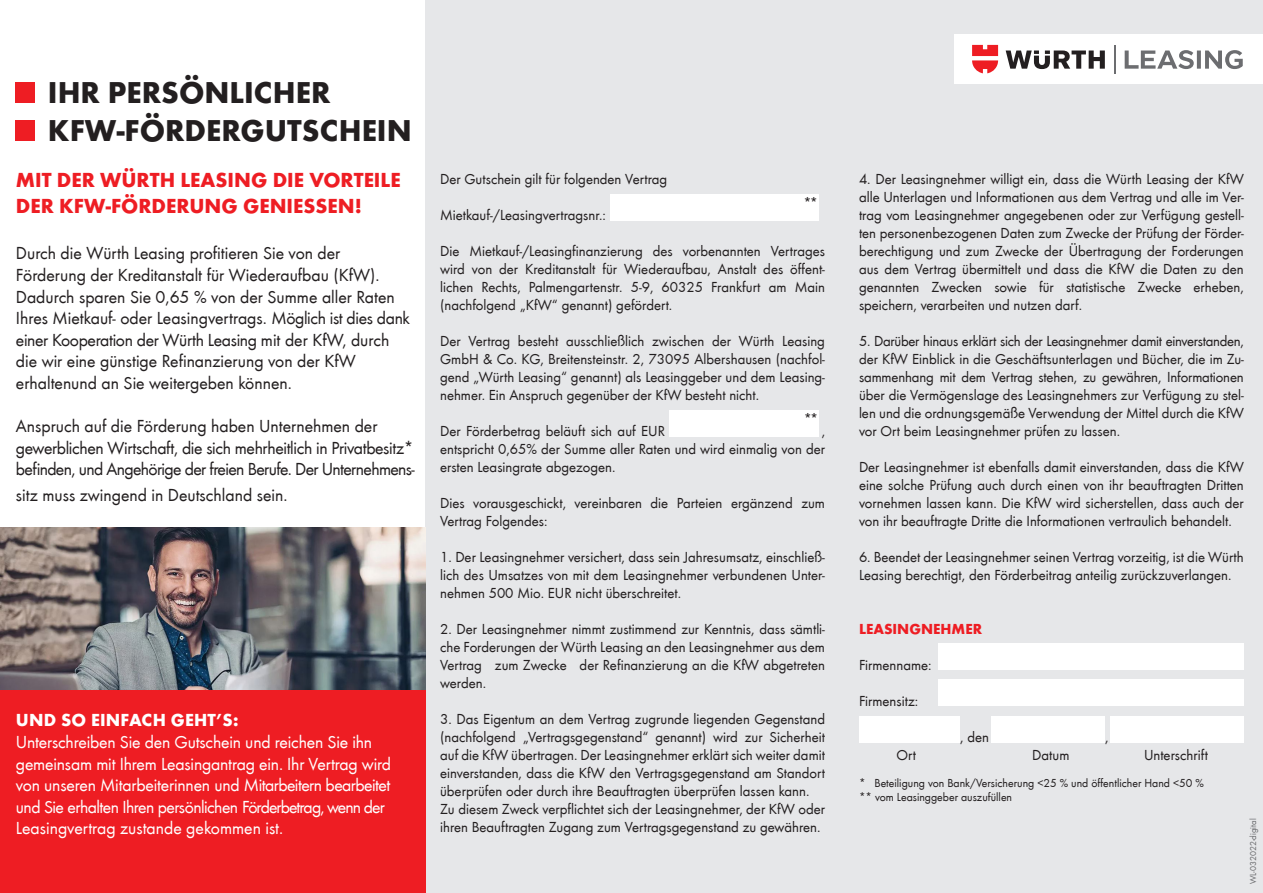
<style>
.page{position:relative;width:1263px;height:893px;background:#fff}
.page>*{position:absolute;margin:0;border:0;box-sizing:border-box;transform-origin:0 0}
.t1{font:700 31.05px/37.3px "Wuerth";color:#231f20}
.t2{font:700 21px/25.2px "Wuerth";color:#ee1d23}
.t3{font:18px/21.6px "Wuerth";color:#231f20}
.t4{font:18px/21.6px "Wuerth";letter-spacing:-.01em;color:#fff}
.t5{font:18px/21.6px "Wuerth";letter-spacing:-.02em;color:#231f20}
.t6{font:700 18px "Wuerth";letter-spacing:.01em;color:#fff}
.t7{font:15px/18px "Wuerth";color:#231f20;text-align:justify}
.t8{font:700 15px "Wuerth";color:#ee1d23}
.t9{font:12px/14.4px "Wuerth";color:#231f20}
.t10{font:9px "Wuerth";color:#6c6d70}
</style>
<div class="page">
<div style="left:425px;top:0;width:838px;height:893px;background:#e6e7e9"></div>
<div style="left:0;top:690px;width:425px;height:203px;background:#ee1d23"></div>
<div style="left:610px;top:195px;width:209px;height:26px;background:#fff"></div>
<div style="left:669px;top:410px;width:150px;height:27px;background:#fff"></div>
<div style="left:939px;top:643px;width:305px;height:27px;background:#fff"></div>
<div style="left:939px;top:679px;width:305px;height:27px;background:#fff"></div>
<div style="left:859px;top:716px;width:100px;height:27px;background:#fff"></div>
<div style="left:991px;top:716px;width:113px;height:27px;background:#fff"></div>
<div style="left:1110px;top:716px;width:134px;height:27px;background:#fff"></div>
<div style="left:15px;top:83px;width:19px;height:20px;background:#ee1d23"></div>
<div style="left:15px;top:121px;width:19px;height:20px;background:#ee1d23"></div>
<img style="left:0;top:527px;width:425px;height:163px">
<div style="left:954px;top:34px;width:309px;height:49px;background:#fff"></div>
<svg style="left:1006px;top:51px;width:99px;height:18px"></svg>
<svg style="left:972px;top:45px;width:26px;height:28px"></svg>
<svg style="left:1125px;top:50px;width:118px;height:19px"></svg>
<svg style="left:1114px;top:45px;width:1px;height:28px"></svg>
<h1 class="t1" style="left:48px;top:72px;width:365px">IHR PERSÖNLICHER<br>KFW-FÖRDERGUTSCHEIN</h1>
<h2 class="t2" style="left:16px;top:166px;width:386px">MIT DER WÜRTH LEASING DIE VORTEILE<br>DER KFW-FÖRDERUNG GENIESSEN!</h2>
<p class="t3" style="left:16px;top:242px;width:396px">Durch die Würth Leasing profitieren Sie von der Förderung der Kreditanstalt für Wiederaufbau (KfW).<br>Dadurch sparen Sie 0,65 % von der Summe aller Raten Ihres Mietkauf- oder Leasingvertrags. Möglich ist dies dank einer Kooperation der Würth Leasing mit der KfW, durch die wir eine günstige Refinanzierung von der KfW erhaltenund an Sie weitergeben können.</p>
<p class="t5" style="left:16px;top:414px;width:400px">Anspruch auf die Förderung haben Unternehmen der gewerblichen Wirtschaft, die sich mehrheitlich in Privatbesitz* befinden, und Angehörige der freien Berufe. Der Unternehmens-</p>
<p class="t3" style="left:16px;top:483px;width:273px">sitz muss zwingend in Deutschland sein.</p>
<p class="t6" style="left:16px;top:707px;width:224px">UND SO EINFACH GEHT’S:</p>
<p class="t4" style="left:16px;top:730px;width:377px">Unterschreiben Sie den Gutschein und reichen Sie ihn gemeinsam mit Ihrem Leasingantrag ein. Ihr Vertrag wird von unseren Mitarbeiterinnen und Mitarbeitern bearbeitet und Sie erhalten Ihren persönlichen Förderbetrag, wenn der Leasingvertrag zustande gekommen ist.</p>
<p class="t7" style="left:440px;top:169px;width:229px">Der Gutschein gilt für folgenden Vertrag</p>
<p class="t7" style="left:440px;top:205px;width:167px">Mietkauf-/Leasingvertragsnr.:</p>
<p class="t7" style="left:440px;top:241px;width:386px">Die Mietkauf-/Leasingfinanzierung des vorbenannten Vertrages wird von der Kreditanstalt für Wiederaufbau, Anstalt des öffent&shy;lichen Rechts, Palmengartenstr. 5-9, 60325 Frankfurt am Main (nachfolgend „KfW“ genannt) gefördert.</p>
<p class="t7" style="left:440px;top:331px;width:386px">Der Vertrag besteht ausschließlich zwischen der Würth Leasing GmbH &amp; Co. KG, Breitensteinstr. 2, 73095 Albershausen (nachfol&shy;gend „Würth Leasing“ genannt) als Leasinggeber und dem Leasing&shy;nehmer. Ein Anspruch gegenüber der KfW besteht nicht.</p>
<p class="t7" style="left:440px;top:421px;width:226px">Der Förderbetrag beläuft sich auf EUR</p>
<p class="t7" style="left:803px;top:194px;width:16px">**</p>
<p class="t7" style="left:804px;top:410px;width:16px">**</p>
<p class="t7" style="left:440px;top:421px;width:386px;text-indent:382px">, entspricht 0,65% der Summe aller Raten und wird einmalig von der ersten Leasingrate abgezogen.</p>
<p class="t7" style="left:440px;top:493px;width:386px">Dies vorausgeschickt, vereinbaren die Parteien ergänzend zum<br>Vertrag Folgendes:</p>
<p class="t7" style="left:440px;top:547px;width:386px">1. Der Leasingnehmer versichert, dass sein Jahresumsatz, einschließ&shy;lich des Umsatzes von mit dem Leasingnehmer verbundenen Unter&shy;nehmen 500 Mio. EUR nicht überschreitet.</p>
<p class="t7" style="left:440px;top:619px;width:386px">2. Der Leasingnehmer nimmt zustimmend zur Kenntnis, dass sämtli&shy;che Forderungen der Würth Leasing an den Leasingnehmer aus dem Vertrag zum Zwecke der Refinanzierung an die KfW abgetreten werden.</p>
<p class="t7" style="left:440px;top:709px;width:386px;text-align:left">3. Das Eigentum an dem Vertrag zugrunde liegenden Gegenstand (nachfolgend „Vertragsgegenstand“ genannt) wird zur Sicherheit auf die KfW übertragen. Der Leasingnehmer erklärt sich weiter damit einverstanden, dass die KfW den Vertragsgegenstand am Standort überprüfen oder durch ihre Beauftragten überprüfen lassen kann.<br>Zu diesem Zweck verpflichtet sich der Leasingnehmer, der KfW oder ihren Beauftragten Zugang zum Vertragsgegenstand zu gewähren.</p>
<p class="t7" style="left:859px;top:169px;width:386px">4. Der Leasingnehmer willigt ein, dass die Würth Leasing der KfW alle Unterlagen und Informationen aus dem Vertrag und alle im Ver&shy;trag vom Leasingnehmer angegebenen oder zur Verfügung gestell&shy;ten personenbezogenen Daten zum Zwecke der Prüfung der Förder&shy;berechtigung und zum Zwecke der Übertragung der Forderungen aus dem Vertrag übermittelt und dass die KfW die Daten zu den genannten Zwecken sowie für statistische Zwecke erheben, speichern, verarbeiten und nutzen darf.</p>
<p class="t7" style="left:859px;top:331px;width:386px">5. Darüber hinaus erklärt sich der Leasingnehmer damit einverstanden, der KfW Einblick in die Geschäftsunterlagen und Bücher, die im Zu&shy;sammenhang mit dem Vertrag stehen, zu gewähren, Informationen über die Vermögenslage des Leasingnehmers zur Verfügung zu stel&shy;len und die ordnungsgemäße Verwendung der Mittel durch die KfW vor Ort beim Leasingnehmer prüfen zu lassen.</p>
<p class="t7" style="left:859px;top:457px;width:386px">Der Leasingnehmer ist ebenfalls damit einverstanden, dass die KfW eine solche Prüfung auch durch einen von ihr beauftragten Dritten vornehmen lassen kann. Die KfW wird sicherstellen, dass auch der von ihr beauftragte Dritte die Informationen vertraulich behandelt.</p>
<p class="t7" style="left:859px;top:547px;width:386px">6. Beendet der Leasingnehmer seinen Vertrag vorzeitig, ist die Würth<br>Leasing berechtigt, den Förderbeitrag anteilig zurückzuverlangen.</p>
<p class="t8" style="left:859px;top:618px;width:125px">LEASINGNEHMER</p>
<p class="t7" style="left:859px;top:655px;width:74px">Firmenname:</p>
<p class="t7" style="left:859px;top:691px;width:61px">Firmensitz:</p>
<p class="t7" style="left:960px;top:727px;width:30px">, den</p>
<p class="t7" style="left:1105px;top:727px;width:5px">,</p>
<p class="t7" style="left:896px;top:745px;width:21px">Ort</p>
<p class="t7" style="left:1032px;top:745px;width:39px">Datum</p>
<p class="t7" style="left:1144px;top:745px;width:65px">Unterschrift</p>
<p class="t9" style="left:859px;top:775px;width:346px">* Beteiligung von Bank/Versicherung &lt;25 % und öffentlicher Hand &lt;50 % ** vom Leasinggeber auszufüllen</p>
<p class="t10" style="left:1247px;top:884px;width:67px;rotate:-90deg">WL-032022-digital</p>
</div>
